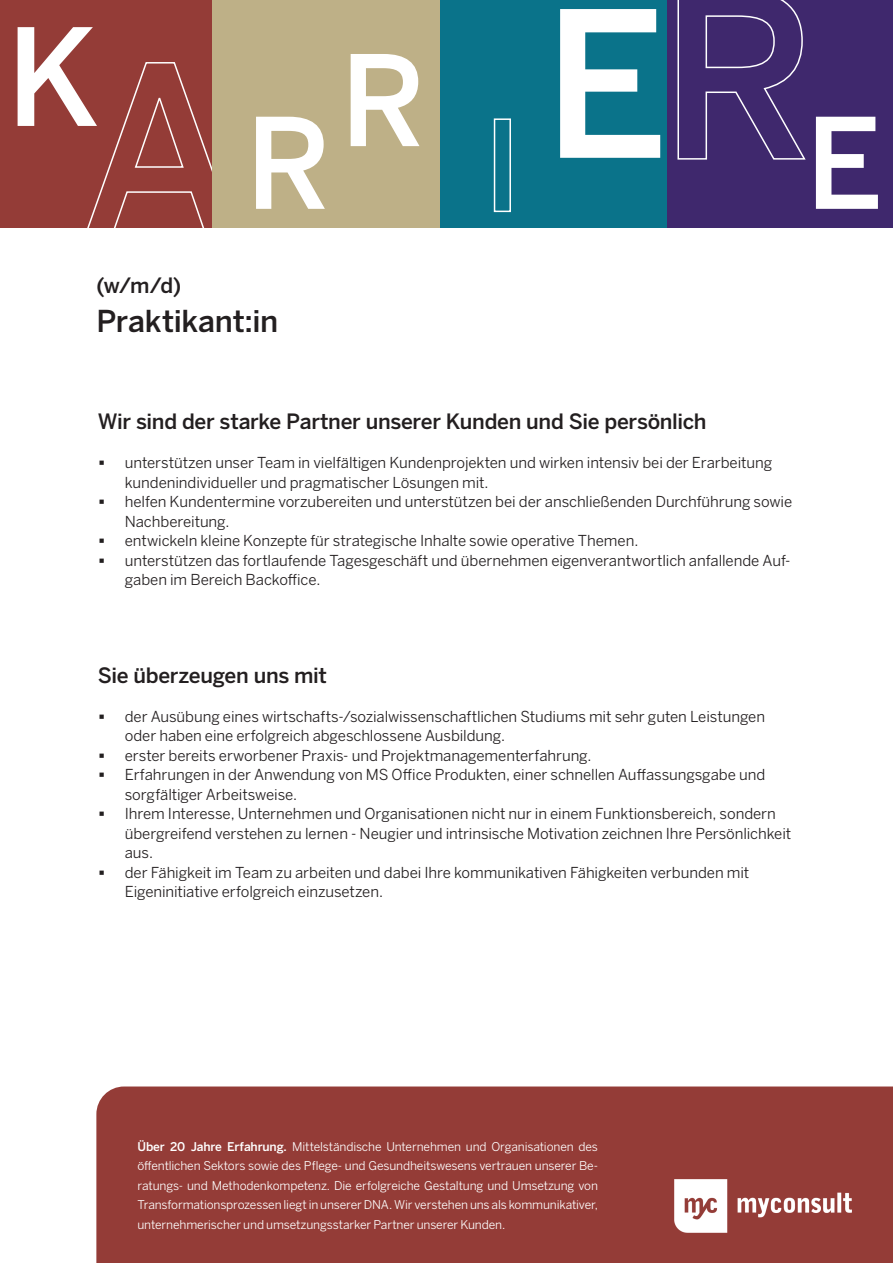
<style>
.page{position:relative;width:893px;height:1263px;background:#fff}
.page>*{position:absolute;margin:0;border:0;box-sizing:border-box;transform-origin:0 0}
.t1{font:500 30px "Benton Sans";letter-spacing:-.01em;color:#231f20}
.t2{font:500 21px "Benton Sans";letter-spacing:-.015em;color:#231f20}
.t3{font:15px/19.5px "Benton Sans";letter-spacing:-.005em;color:#231f20}
.t4{font:12px/19.5px "Benton Sans";letter-spacing:-.01em;color:#fff;text-align:justify}
.s1{font-weight:500}
</style>
<div class="page">
<div style="left:0;top:0;width:213px;height:227px;background:#943c37"></div>
<svg style="left:18px;top:27px;width:218px;height:201px"></svg>
<div style="left:213px;top:0;width:227px;height:227px;background:#beb087"></div>
<div style="left:440px;top:0;width:228px;height:227px;background:#0a738a"></div>
<svg style="left:256px;top:117px;width:69px;height:92px"></svg>
<svg style="left:351px;top:54px;width:68px;height:92px"></svg>
<div style="left:494px;top:118px;width:17px;height:94px;border:2px solid #fff"></div>
<svg style="left:560px;top:9px;width:100px;height:149px"></svg>
<div style="left:668px;top:0;width:225px;height:227px;background:#3f286d"></div>
<svg style="left:677px;top:0;width:129px;height:160px"></svg>
<svg style="left:816px;top:117px;width:62px;height:92px"></svg>
<div style="left:96px;top:1086px;width:797px;height:177px;background:#943c37"></div>
<img style="left:674px;top:1180px;width:178px;height:52px">
<h2 class="t2" style="left:96px;top:272px;width:86px">(w/m/d)</h2>
<h1 class="t1" style="left:96px;top:303px;width:184px">Praktikant:in</h1>
<h2 class="t2" style="left:98px;top:409px;width:610px">Wir sind der starke Partner unserer Kunden und Sie persönlich</h2>
<p class="t3" style="left:125px;top:453px;width:669px">unterstützen unser Team in vielfältigen Kundenprojekten und wirken intensiv bei der Erarbeitung kundenindividueller und pragmatischer Lösungen mit.<br>helfen Kundentermine vorzubereiten und unterstützen bei der anschließenden Durchführung sowie Nachbereitung.<br>entwickeln kleine Konzepte für strategische Inhalte sowie operative Themen.<br>unterstützen das fortlaufende Tagesgeschäft und übernehmen eigenverantwortlich anfallende Auf&shy;gaben im Bereich Backoffice.</p>
<h2 class="t2" style="left:98px;top:662px;width:231px">Sie überzeugen uns mit</h2>
<p class="t3" style="left:125px;top:706px;width:668px">der Ausübung eines wirtschafts-/sozialwissenschaftlichen Studiums mit sehr guten Leistungen oder haben eine erfolgreich abgeschlossene Ausbildung.<br>erster bereits erworbener Praxis- und Projektmanagementerfahrung.<br>Erfahrungen in der Anwendung von MS Office Produkten, einer schnellen Auffassungsgabe und sorgfältiger Arbeitsweise.<br>Ihrem Interesse, Unternehmen und Organisationen nicht nur in einem Funktionsbereich, sondern übergreifend verstehen zu lernen - Neugier und intrinsische Motivation zeichnen Ihre Persönlichkeit aus.<br>der Fähigkeit im Team zu arbeiten und dabei Ihre kommunikativen Fähigkeiten verbunden mit Eigeninitiative erfolgreich einzusetzen.</p>
<p class="t4" style="left:137px;top:1136px;width:462px"><span class="s1">Über 20 Jahre Erfahrung.</span> Mittelständische Unternehmen und Organisationen des öffentlichen Sektors sowie des Pflege- und Gesundheitswesens vertrauen unserer Be&shy;ratungs- und Methodenkompetenz. Die erfolgreiche Gestaltung und Umsetzung von Transformationsprozessen liegt in unserer DNA. Wir verstehen uns als kommunikativer, unternehmerischer und umsetzungsstarker Partner unserer Kunden.</p>
</div>
